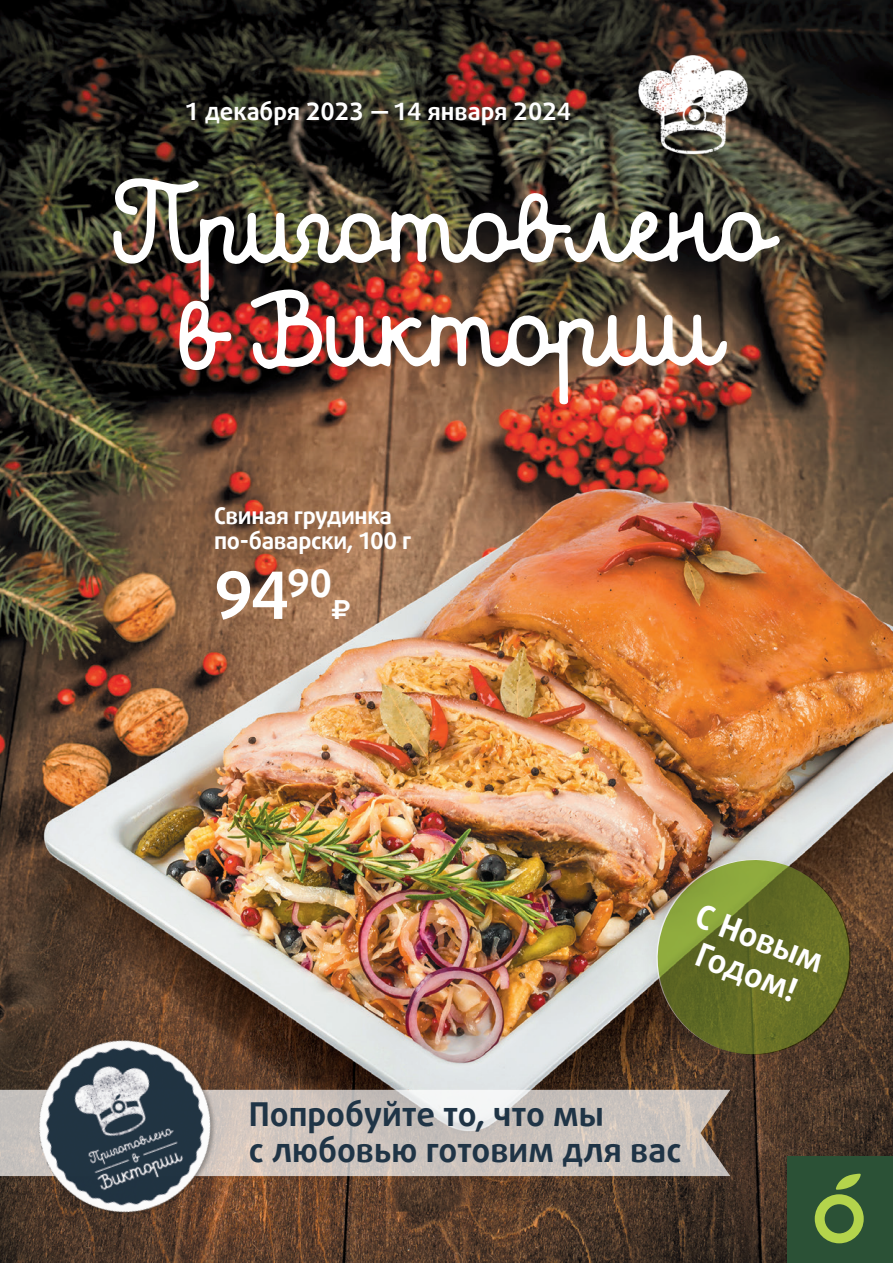
<style>
.page{position:relative;width:893px;height:1263px;background:#fff}
.page>*{position:absolute;margin:0;border:0;box-sizing:border-box;transform-origin:0 0}
.t1{font:700 65.25px "Daxline Offc Pro";color:#fff}
.t2{font:700 33px/36px "Daxline Offc Pro";color:#1f3446}
.t3{font:700 33px/36px "Daxline Offc Pro";color:#fff;text-align:center}
.t4{font:700 27px "Geometria";color:#fff}
.t5{font:700 24px "Daxline Offc Pro";color:#fff}
.t6{font:700 23.1px/24.9px "Daxline Offc Pro";letter-spacing:-.015em;color:#fff}
</style>
<div class="page">
<img style="left:0;top:0;width:893px;height:1263px">
<div style="left:635px;top:841px;width:247px;height:248px;background:#231f20;opacity:.3"></div>
<svg style="left:645px;top:847px;width:218px;height:220px"></svg>
<svg style="left:0;top:1090px;width:730px;height:86px;fill:#cbc3be"></svg>
<img style="left:10px;top:1005px;width:240px;height:251px">
<img style="left:615px;top:43px;width:161px;height:127px">
<svg style="left:179px;top:301px;width:52px;height:70px"></svg>
<img style="left:249px;top:301px;width:479px;height:103px">
<img style="left:113px;top:178px;width:668px;height:123px">
<div style="left:787px;top:1157px;width:106px;height:106px;background:#2b5136"></div>
<svg style="left:815px;top:1174px;width:49px;height:69px"></svg>
<p class="t5" style="left:184px;top:96px;width:388px">1 декабря 2023 —14 января 2024</p>
<p class="t6" style="left:214px;top:503px;width:199px">Свиная грудинка по-баварски, 100 г</p>
<p class="t1" style="left:214px;top:552px;width:120px">94<sup>90</sup></p>
<p class="t4" style="left:332px;top:593px;width:21px">₽</p>
<p class="t3" style="left:703px;top:898px;width:136px;rotate:21deg">С Новым<br>Годом!</p>
<p class="t2" style="left:249px;top:1096px;width:434px">Попробуйте то, что мы<br>с любовью готовим для вас</p>
</div>
